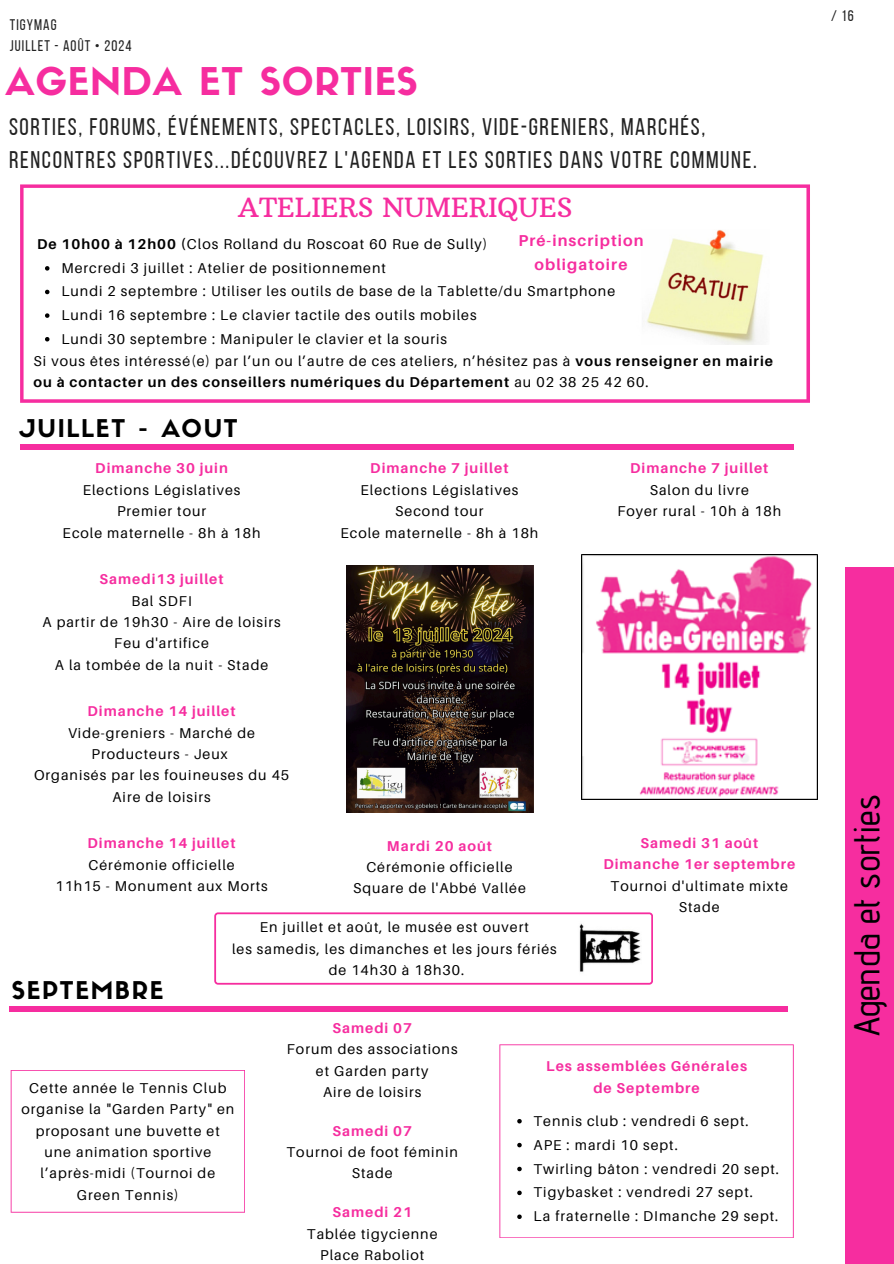
<style>
.page{position:relative;width:894px;height:1264px;background:#fff}
.page>*{position:absolute;margin:0;border:0;box-sizing:border-box;transform-origin:0 0}
.t1{font:37.5px "Sifonn Basic";letter-spacing:.02em;color:#f62d9f}
.t2{font:500 36px "Advent Pro";color:#000}
.t3{font:26.85px "Arbutus Slab";color:#f62d9f}
.t4{font:24px/33.3px "Bebas Neue";letter-spacing:.07em;color:#222}
.t5{font:24px "Sifonn Basic";letter-spacing:.07em;color:#000}
.t6{font:700 15.75px/23.7px "Aileron";letter-spacing:.07em;color:#f62d9f;text-align:center}
.t7{font:15.3px "Bebas Neue";letter-spacing:.07em;color:#222}
.t8{font:14.25px/21.5px "Aileron";letter-spacing:.07em;color:#000;text-align:center}
.t9{font:700 14.25px/21.3px "Aileron";letter-spacing:.07em;color:#f62d9f;text-align:center}
.s1{font-weight:700}
</style>
<div class="page">
<div style="left:845px;top:567px;width:48px;height:696px;background:#f62d9f"></div>
<svg style="left:20px;top:184px;width:789px;height:219px"></svg>
<svg style="left:45px;top:290px;width:4px;height:4px"></svg>
<img style="left:628px;top:225px;width:141px;height:119px">
<div style="left:20px;top:444px;width:773px;height:6px;background:#f62d9f"></div>
<div style="left:10px;top:1006px;width:777px;height:5px;background:#f62d9f"></div>
<svg style="left:11px;top:1070px;width:234px;height:142px"></svg>
<img style="left:346px;top:565px;width:187px;height:247px">
<img style="left:581px;top:554px;width:236px;height:245px">
<svg style="left:214px;top:912px;width:439px;height:72px"></svg>
<img style="left:573px;top:921px;width:68px;height:54px">
<svg style="left:45px;top:313px;width:4px;height:5px"></svg>
<svg style="left:45px;top:266px;width:4px;height:4px"></svg>
<svg style="left:499px;top:1044px;width:294px;height:194px"></svg>
<svg style="left:517px;top:1118px;width:4px;height:5px"></svg>
<svg style="left:517px;top:1142px;width:4px;height:5px"></svg>
<svg style="left:517px;top:1166px;width:4px;height:5px"></svg>
<svg style="left:517px;top:1190px;width:4px;height:5px"></svg>
<svg style="left:517px;top:1214px;width:4px;height:4px"></svg>
<svg style="left:45px;top:337px;width:4px;height:4px"></svg>
<p class="t7" style="left:10px;top:18px;width:48px">TIGYMAG</p>
<p class="t7" style="left:10px;top:39px;width:123px">JUILLET - AOÛT • 2024</p>
<p class="t1" style="left:6px;top:67px;width:413px">AGENDA ET SORTIES</p>
<p class="t4" style="left:9px;top:112px;width:749px">SORTIES, FORUMS, ÉVÉNEMENTS, SPECTACLES, LOISIRS, VIDE-GRENIERS, MARCHÉS,<br>RENCONTRES SPORTIVES...DÉCOUVREZ L'AGENDA ET LES SORTIES DANS VOTRE COMMUNE.</p>
<p class="t3" style="left:238px;top:191px;width:335px">ATELIERS NUMERIQUES</p>
<p class="t6" style="left:518px;top:228px;width:127px">Pré-inscription obligatoire</p>
<p class="t8" style="left:61px;top:304px;width:416px">Lundi 16 septembre : Le clavier tactile des outils mobiles</p>
<p class="t8" style="left:37px;top:233px;width:451px"><span class="s1">De 10h00 à 12h00 (</span>Clos Rolland du Roscoat 60 Rue de Sully)</p>
<p class="t8" style="left:61px;top:280px;width:555px">Lundi 2 septembre : Utiliser les outils de base de la Tablette/du Smartphone</p>
<p class="t8" style="left:61px;top:257px;width:326px">Mercredi 3 juillet : Atelier de positionnement</p>
<h2 class="t8" style="left:61px;top:328px;width:387px">Lundi 30 septembre : Manipuler le clavier et la souris</h2>
<p class="t8" style="left:34px;top:350px;width:740px;text-align:left">Si vous êtes intéressé(e) par l’un ou l’autre de ces ateliers, n’hésitez pas à <span class="s1">vous renseigner en mairie ou à contacter un des conseillers numériques du Département</span> au 02 38 25 42 60.</p>
<p class="t5" style="left:20px;top:419px;width:219px">JUILLET - AOUT</p>
<p class="t9" style="left:95px;top:457px;width:134px">Dimanche 30 juin</p>
<p class="t8" style="left:83px;top:479px;width:159px">Elections Législatives</p>
<h5 class="t8" style="left:117px;top:500px;width:91px">Premier tour</h5>
<p class="t8" style="left:63px;top:521px;width:199px">Ecole maternelle - 8h à 18h</p>
<p class="t9" style="left:99px;top:568px;width:126px">Samedi13 juillet</p>
<p class="t8" style="left:131px;top:589px;width:62px">Bal SDFI</p>
<p class="t8" style="left:42px;top:611px;width:239px">A partir de 19h30 - Aire de loisirs</p>
<p class="t8" style="left:114px;top:632px;width:96px">Feu d'artifice</p>
<p class="t8" style="left:55px;top:653px;width:215px">A la tombée de la nuit - Stade</p>
<p class="t9" style="left:87px;top:700px;width:150px">Dimanche 14 juillet</p>
<p class="t8" style="left:68px;top:721px;width:188px">Vide-greniers - Marché de<br>Producteurs - Jeux</p>
<p class="t8" style="left:34px;top:764px;width:256px">Organisés par les fouineuses du 45</p>
<p class="t8" style="left:112px;top:785px;width:100px">Aire de loisirs</p>
<p class="t9" style="left:87px;top:832px;width:150px">Dimanche 14 juillet</p>
<p class="t8" style="left:88px;top:853px;width:148px">Cérémonie officielle</p>
<p class="t8" style="left:55px;top:875px;width:214px">11h15 - Monument aux Morts</p>
<p class="t9" style="left:370px;top:457px;width:140px">Dimanche 7 juillet</p>
<p class="t8" style="left:360px;top:479px;width:159px">Elections Législatives</p>
<p class="t8" style="left:395px;top:500px;width:90px">Second tour</p>
<p class="t8" style="left:340px;top:521px;width:199px">Ecole maternelle - 8h à 18h</p>
<h3 class="t9" style="left:387px;top:834px;width:107px">Mardi 20 août</h3>
<p class="t8" style="left:366px;top:856px;width:148px">Cérémonie officielle</p>
<h6 class="t8" style="left:353px;top:877px;width:174px">Square de l'Abbé Vallée</h6>
<p class="t5" style="left:12px;top:981px;width:153px">SEPTEMBRE</p>
<p class="t8" style="left:260px;top:916px;width:270px">En juillet et août, le musée est ouvert</p>
<p class="t8" style="left:232px;top:937px;width:326px">les samedis, les dimanches et les jours fériés</p>
<p class="t8" style="left:328px;top:959px;width:137px">de 14h30 à 18h30.</p>
<p class="t9" style="left:630px;top:457px;width:140px">Dimanche 7 juillet</p>
<p class="t8" style="left:649px;top:479px;width:101px">Salon du livre</p>
<p class="t8" style="left:617px;top:500px;width:165px">Foyer rural - 10h à 18h</p>
<p class="t9" style="left:640px;top:831px;width:119px">Samedi 31 août</p>
<h5 class="t9" style="left:603px;top:853px;width:193px">Dimanche 1er septembre</h5>
<p class="t8" style="left:610px;top:874px;width:179px">Tournoi d'ultimate mixte</p>
<p class="t8" style="left:678px;top:895px;width:42px">Stade</p>
<h1 class="t8" style="left:21px;top:1076px;width:214px">Cette année le Tennis Club organise la "Garden Party" en proposant une buvette et une animation sportive l’après-midi (Tournoi de<br>Green Tennis)</h1>
<p class="t9" style="left:332px;top:1016px;width:81px">Samedi 07</p>
<p class="t8" style="left:287px;top:1038px;width:172px">Forum des associations et Garden party</p>
<h6 class="t8" style="left:323px;top:1080px;width:100px">Aire de loisirs</h6>
<p class="t9" style="left:332px;top:1119px;width:81px">Samedi 07</p>
<p class="t8" style="left:286px;top:1141px;width:173px">Tournoi de foot féminin</p>
<p class="t8" style="left:351px;top:1162px;width:42px">Stade</p>
<p class="t9" style="left:332px;top:1201px;width:81px">Samedi 21</p>
<p class="t8" style="left:307px;top:1222px;width:132px">Tablée tigycienne</p>
<p class="t8" style="left:320px;top:1243px;width:106px">Place Raboliot</p>
<p class="t9" style="left:546px;top:1055px;width:202px">Les assemblées Générales de Septembre</p>
<p class="t8" style="left:533px;top:1109px;width:216px">Tennis club : vendredi 6 sept.</p>
<p class="t8" style="left:533px;top:1133px;width:146px">APE : mardi 10 sept.</p>
<p class="t8" style="left:533px;top:1157px;width:247px">Twirling bâton : vendredi 20 sept.</p>
<p class="t8" style="left:533px;top:1181px;width:221px">Tigybasket : vendredi 27 sept.</p>
<p class="t8" style="left:533px;top:1205px;width:246px">La fraternelle : DImanche 29 sept.</p>
<p class="t7" style="left:830px;top:9px;width:24px">/ 16</p>
<p class="t2" style="left:844px;top:1036px;width:243px;rotate:-90deg">Agenda et sorties</p>
</div>
